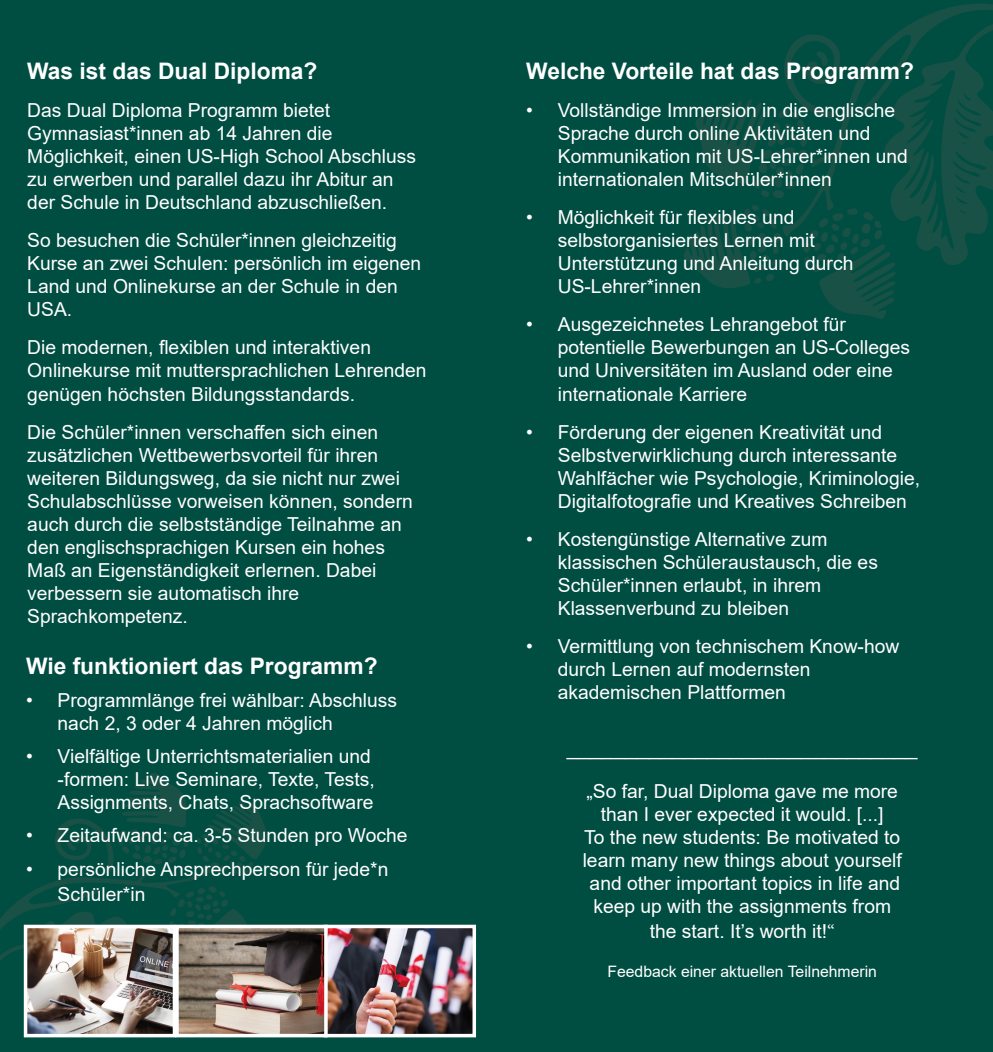
<style>
.page{position:relative;width:993px;height:1052px;background:#fff}
.page>*{position:absolute;margin:0;border:0;box-sizing:border-box;transform-origin:0 0}
.t1{font:700 22.75px "Arial";color:#fff}
.t2{font:21px "Arial";color:#fff}
.t3{font:19.25px/23.1px "Arial";color:#fff}
.t4{font:15.75px "Arial";color:#fff}
.s1{font-family:"Minion Pro"}
</style>
<div class="page">
<div style="left:0;top:0;width:992px;height:1052px;background:#004d42"></div>
<svg style="left:782px;top:4px;width:210px;height:261px"></svg>
<svg style="left:802px;top:208px;width:93px;height:111px"></svg>
<svg style="left:695px;top:31px;width:145px;height:167px"></svg>
<svg style="left:684px;top:205px;width:97px;height:83px"></svg>
<svg style="left:0;top:773px;width:267px;height:240px"></svg>
<img style="left:180px;top:929px;width:291px;height:103px">
<div style="left:323px;top:924px;width:153px;height:113px;border:4px solid #fff"></div>
<img style="left:29px;top:929px;width:142px;height:103px">
<div style="left:24px;top:924px;width:152px;height:113px;border:4px solid #fff"></div>
<div style="left:175px;top:924px;width:152px;height:113px;border:4px solid #fff"></div>
<p class="t1" style="left:27px;top:55px;width:291px">Was ist das Dual Diploma?</p>
<p class="t3" style="left:27px;top:98px;width:390px">Das Dual Diploma Programm bietet Gymnasiast*innen ab 14 Jahren die Möglichkeit, einen US-High School Abschluss zu erwerben und parallel dazu ihr Abitur an der Schule in Deutschland abzuschließen.</p>
<p class="t3" style="left:27px;top:229px;width:395px">So besuchen die Schüler*innen gleichzeitig Kurse an zwei Schulen: persönlich im eigenen Land und Onlinekurse an der Schule in den USA.</p>
<p class="t3" style="left:27px;top:336px;width:401px">Die modernen, flexiblen und interaktiven<br>Onlinekurse mit muttersprachlichen Lehrenden genügen höchsten Bildungsstandards.</p>
<p class="t3" style="left:27px;top:420px;width:387px">Die Schüler*innen verschaffen sich einen zusätzlichen Wettbewerbsvorteil für ihren weiteren Bildungsweg, da sie nicht nur zwei Schulabschlüsse vorweisen können, sondern auch durch die selbstständige Teilnahme an den englischsprachigen Kursen ein hohes Maß an Eigenständigkeit erlernen. Dabei verbessern sie automatisch ihre Sprachkompetenz.</p>
<p class="t1" style="left:26px;top:650px;width:353px">Wie funktioniert das Programm?</p>
<p class="t3" style="left:58px;top:688px;width:341px;text-indent:-32px">• Programmlänge frei wählbar: Abschluss nach 2, 3 oder 4 Jahren möglich</p>
<p class="t3" style="left:58px;top:745px;width:319px;text-indent:-32px">• Vielfältige Unterrichtsmaterialien und -formen: Live Seminare, Texte, Tests,<br>Assignments, Chats, Sprachsoftware</p>
<p class="t3" style="left:26px;top:824px;width:383px">• Zeitaufwand: ca. 3-5 Stunden pro Woche</p>
<p class="t3" style="left:58px;top:856px;width:332px;line-height:25.2px;text-indent:-32px">• persönliche Ansprechperson für jede*n<br>Schüler*in</p>
<p class="t1" style="left:526px;top:55px;width:389px">Welche Vorteile hat das Programm?</p>
<p class="t3" style="left:557px;top:98px;width:351px;text-indent:-32px">• Vollständige Immersion in die englische Sprache durch online Aktivitäten und Kommunikation mit US-Lehrer*innen und internationalen Mitschüler*innen</p>
<p class="t3" style="left:557px;top:205px;width:297px;text-indent:-32px">• Möglichkeit für flexibles und selbstorganisiertes Lernen mit<br>Unterstützung und Anleitung durch<br>US-Lehrer*innen</p>
<p class="t3" style="left:557px;top:313px;width:354px;text-indent:-32px">• Ausgezeichnetes Lehrangebot für potentielle Bewerbungen an US-Colleges und Universitäten im Ausland oder eine internationale Karriere</p>
<p class="t3" style="left:557px;top:420px;width:363px;text-indent:-32px">• Förderung der eigenen Kreativität und Selbstverwirklichung durch interessante Wahlfächer wie Psychologie, Kriminologie, Digitalfotografie und Kreatives Schreiben</p>
<p class="t3" style="left:557px;top:527px;width:321px;text-indent:-32px">• Kostengünstige Alternative zum klassischen Schüleraustausch, die es Schüler*innen erlaubt, in ihrem Klassenverbund zu bleiben</p>
<p class="t3" style="left:557px;top:635px;width:343px;text-indent:-32px">• Vermittlung von technischem Know-how durch Lernen auf modernsten akademischen Plattformen</p>
<p class="t2" style="left:566px;top:733px;width:352px">______________________________</p>
<p class="t3" style="left:582px;top:779px;width:320px;text-align:center">„So far, Dual Diploma gave me more than I ever expected it would. [...]<br>To the new students: Be motivated to learn many new things about yourself and other important topics in life and keep up with the assignments from</p>
<p class="t3" style="left:649px;top:920px;width:186px">the start. It’s worth it!<span class="s1">“</span></p>
<p class="t4" style="left:607px;top:960px;width:271px">Feedback einer aktuellen Teilnehmerin</p>
</div>
